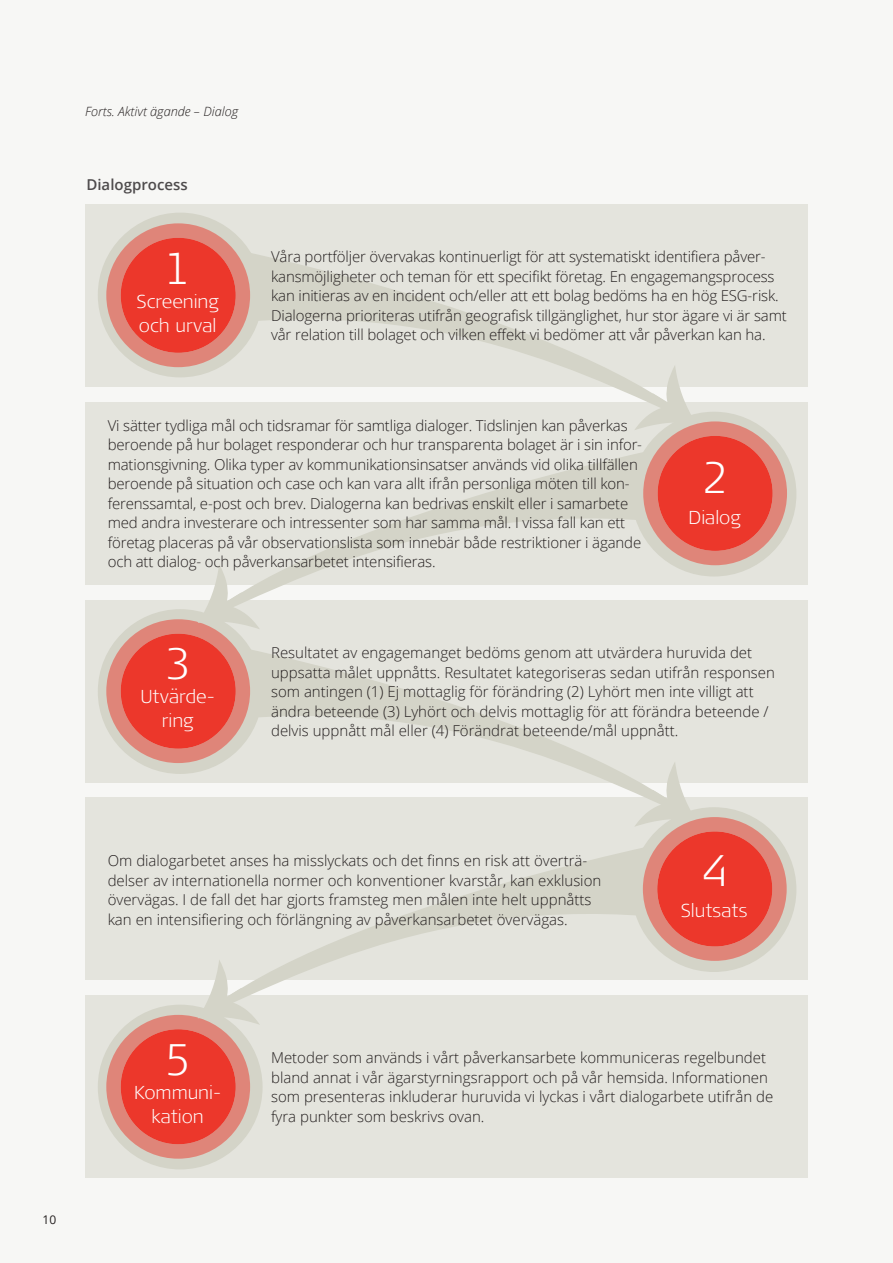
<style>
.page{position:relative;width:893px;height:1263px;background:#f7f7f5}
.page>*{position:absolute;margin:0;border:0;box-sizing:border-box;transform-origin:0 0}
.t1{font:300 expanded 44.1px "Signa Pro";color:#fff}
.t2{font:300 expanded 18.75px/24px "Signa Pro";letter-spacing:-.005em;color:#fff;text-align:center}
.t3{font:300 15px/19.5px "Open Sans";letter-spacing:-.01em;color:#241f1f}
.t4{font:600 15px "Open Sans";color:#4e4b4c}
.t5{font:italic 300 12.75px "Open Sans";color:#241f1f}
.t6{font:12px "Open Sans";color:#241f1f}
</style>
<div class="page">
<div style="left:85px;top:402px;width:723px;height:182px;background:#e4e4dd"></div>
<div style="left:85px;top:995px;width:723px;height:183px;background:#e4e4dd"></div>
<div style="left:85px;top:204px;width:723px;height:182px;background:#e4e4dd"></div>
<div style="left:85px;top:798px;width:723px;height:182px;background:#e4e4dd"></div>
<div style="left:85px;top:600px;width:723px;height:182px;background:#e4e4dd"></div>
<svg style="left:98px;top:213px;width:165px;height:164px;background:#d7baae"></svg>
<svg style="left:172px;top:239px;width:462px;height:157px"></svg>
<svg style="left:634px;top:366px;width:62px;height:64px"></svg>
<div style="left:121px;top:238px;width:115px;height:115px;background:#ec372b;border-radius:50%"></div>
<div style="left:106px;top:223px;width:144px;height:144px;border:14px solid #ec372b;border-radius:50%"></div>
<svg style="left:98px;top:609px;width:165px;height:165px;background:#d8b8ac"></svg>
<svg style="left:172px;top:636px;width:462px;height:162px"></svg>
<svg style="left:634px;top:762px;width:62px;height:64px"></svg>
<div style="left:121px;top:634px;width:115px;height:115px;background:#ec372b;border-radius:50%"></div>
<div style="left:106px;top:619px;width:144px;height:144px;border:14px solid #ec372b;border-radius:50%"></div>
<svg style="left:98px;top:1005px;width:165px;height:164px;background:#d7b9ad"></svg>
<div style="left:121px;top:1029px;width:115px;height:115px;background:#ec372b;border-radius:50%"></div>
<div style="left:106px;top:1015px;width:144px;height:144px;border:14px solid #ec372b;border-radius:50%"></div>
<svg style="left:632px;top:412px;width:164px;height:164px;background:#d7bbaf"></svg>
<svg style="left:260px;top:438px;width:462px;height:157px"></svg>
<svg style="left:198px;top:565px;width:62px;height:64px"></svg>
<svg style="left:632px;top:807px;width:164px;height:165px;background:#d7bbaf"></svg>
<svg style="left:260px;top:834px;width:462px;height:157px"></svg>
<svg style="left:198px;top:960px;width:62px;height:65px"></svg>
<div style="left:658px;top:436px;width:115px;height:115px;background:#ec372b;border-radius:50%"></div>
<div style="left:643px;top:421px;width:144px;height:144px;border:14px solid #ec372b;border-radius:50%"></div>
<div style="left:657px;top:831px;width:115px;height:115px;background:#ec372b;border-radius:50%"></div>
<div style="left:643px;top:817px;width:144px;height:144px;border:14px solid #ec372b;border-radius:50%"></div>
<p class="t5" style="left:85px;top:103px;width:155px">Forts. Aktivt ägande – Dialog</p>
<p class="t4" style="left:86px;top:174px;width:103px">Dialogprocess</p>
<h1 class="t1" style="left:164px;top:238px;width:28px">1</h1>
<p class="t2" style="left:137px;top:288px;width:84px;text-align:left">Screening och urval</p>
<p class="t3" style="left:271px;top:247px;width:517px">Våra portföljer övervakas kontinuerligt för att systematiskt identifiera påver&shy;kansmöjligheter och teman för ett specifikt företag. En engagemangsprocess kan initieras av en incident och/eller att ett bolag bedöms ha en hög ESG-risk.<br>Dialogerna prioriteras utifrån geografisk tillgänglighet, hur stor ägare vi är samt vår relation till bolaget och vilken effekt vi bedömer att vår påverkan kan ha.</p>
<p class="t3" style="left:108px;top:415px;width:536px">Vi sätter tydliga mål och tidsramar för samtliga dialoger. Tidslinjen kan påverkas beroende på hur bolaget responderar och hur transparenta bolaget är i sin infor&shy;mationsgivning. Olika typer av kommunikationsinsatser används vid olika tillfällen beroende på situation och case och kan vara allt ifrån personliga möten till kon&shy;ferenssamtal, e-post och brev. Dialogerna kan bedrivas enskilt eller i samarbete med andra investerare och intressenter som har samma mål. I vissa fall kan ett företag placeras på vår observationslista som innebär både restriktioner i ägande och att dialog- och påverkansarbetet intensifieras.</p>
<h1 class="t1" style="left:701px;top:447px;width:28px">2</h1>
<p class="t2" style="left:688px;top:504px;width:54px">Dialog</p>
<h1 class="t1" style="left:164px;top:633px;width:28px">3</h1>
<p class="t2" style="left:140px;top:684px;width:76px">Utvärde&shy;ring</p>
<p class="t3" style="left:271px;top:642px;width:505px">Resultatet av engagemanget bedöms genom att utvärdera huruvida det uppsatta målet uppnåtts. Resultatet kategoriseras sedan utifrån responsen som antingen (1) Ej mottaglig för förändring (2) Lyhört men inte villigt att ändra beteende (3) Lyhört och delvis mottaglig för att förändra beteende / delvis uppnått mål eller (4) Förändrat beteende/mål uppnått.</p>
<p class="t3" style="left:108px;top:850px;width:495px">Om dialogarbetet anses ha misslyckats och det finns en risk att överträ&shy;delser av internationella normer och konventioner kvarstår, kan exklusion övervägas. I de fall det har gjorts framsteg men målen inte helt uppnåtts kan en intensifiering och förlängning av påverkansarbetet övervägas.</p>
<h1 class="t1" style="left:701px;top:840px;width:28px">4</h1>
<p class="t2" style="left:681px;top:897px;width:68px">Slutsats</p>
<p class="t6" style="left:43px;top:1212px;width:15px">10</p>
<h1 class="t1" style="left:164px;top:1029px;width:28px">5</h1>
<p class="t2" style="left:134px;top:1080px;width:88px">Kommuni&shy;kation</p>
<p class="t3" style="left:271px;top:1048px;width:504px">Metoder som används i vårt påverkansarbete kommuniceras regelbundet bland annat i vår ägarstyrningsrapport och på vår hemsida. Informationen som presenteras inkluderar huruvida vi lyckas i vårt dialogarbete utifrån de fyra punkter som beskrivs ovan.</p>
</div>
